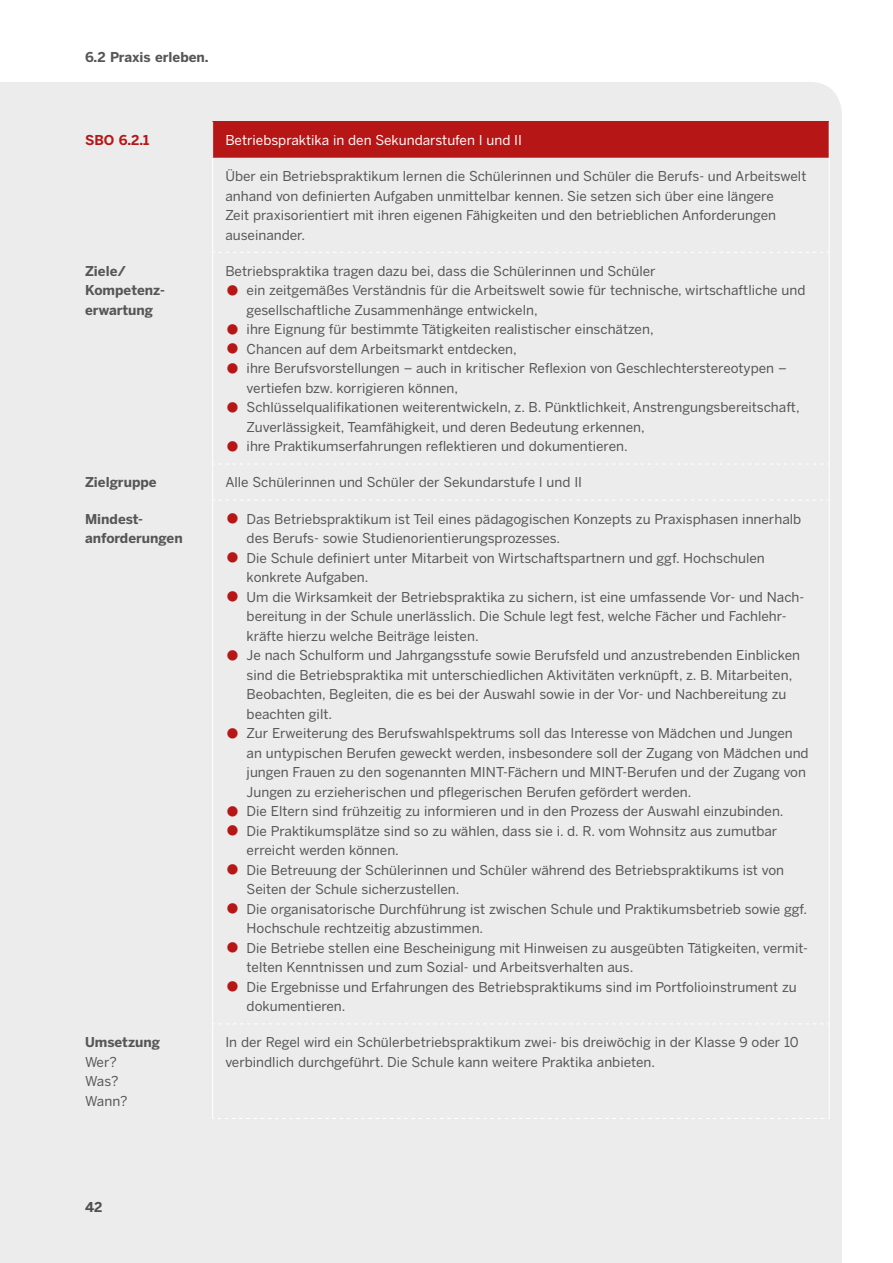
<style>
.page{position:relative;width:893px;height:1263px;background:#fff}
.page>*{position:absolute;margin:0;border:0;box-sizing:border-box;transform-origin:0 0}
.t1{font:13.5px/19.5px "Benton Sans";color:#565656}
.t2{font:700 13.5px/19.5px "Benton Sans";color:#565656}
.t3{font:13.5px "Benton Sans";color:#fdfdfd}
.t4{font:700 13.5px "Benton Sans";color:#b61716}
.s1{font-family:"Georgia";font-weight:700;font-size:23.7px;color:#b61716}
</style>
<div class="page">
<div style="left:0;top:82px;width:842px;height:1181px;background:#ececed"></div>
<div style="left:213px;top:122px;width:616px;height:36px;background:#b61716"></div>
<div style="left:85px;top:158px;width:744px;height:960px;background:#ececed"></div>
<hr style="left:212px;top:122px;width:1px;height:36px;background:#fff">
<hr style="left:829px;top:122px;width:1px;height:36px;background:#fff">
<hr style="left:212px;top:158px;width:1px;height:94px;background:#fff">
<hr style="left:829px;top:158px;width:1px;height:94px;background:#fff">
<hr style="left:212px;top:252px;width:1px;height:212px;background:#fff">
<hr style="left:829px;top:252px;width:1px;height:212px;background:#fff">
<hr style="left:212px;top:464px;width:1px;height:36px;background:#fff">
<hr style="left:829px;top:464px;width:1px;height:36px;background:#fff">
<hr style="left:212px;top:500px;width:1px;height:524px;background:#fff">
<hr style="left:829px;top:500px;width:1px;height:524px;background:#fff">
<hr style="left:212px;top:1024px;width:1px;height:94px;background:#fff">
<hr style="left:829px;top:1024px;width:1px;height:94px;background:#fff">
<svg style="left:213px;top:252px;width:616px;height:1px"></svg>
<svg style="left:213px;top:464px;width:616px;height:1px"></svg>
<svg style="left:213px;top:500px;width:616px;height:1px"></svg>
<svg style="left:213px;top:1023px;width:616px;height:1px"></svg>
<svg style="left:212px;top:1118px;width:618px;height:1px"></svg>
<p class="t2" style="left:85px;top:48px;width:125px">6.2 Praxis erleben.</p>
<p class="t4" style="left:85px;top:132px;width:66px">SBO 6.2.1</p>
<p class="t3" style="left:225px;top:132px;width:298px">Betriebspraktika in den Sekundarstufen I und II</p>
<p class="t1" style="left:225px;top:166px;width:583px">Über ein Betriebspraktikum lernen die Schülerinnen und Schüler die Berufs- und Arbeitswelt anhand von definierten Aufgaben unmittelbar kennen. Sie setzen sich über eine längere<br>Zeit praxisorientiert mit ihren eigenen Fähigkeiten und den betrieblichen Anforderungen auseinander.</p>
<p class="t2" style="left:85px;top:261px;width:80px">Ziele/<br>Kompetenz&shy;erwartung</p>
<p class="t1" style="left:225px;top:261px;width:432px">Betriebspraktika tragen dazu bei, dass die Schülerinnen und Schüler</p>
<p class="t1" style="left:247px;top:281px;width:560px;text-indent:-21px"><span class="s1">●</span> ein zeitgemäßes Verständnis für die Arbeitswelt sowie für technische, wirtschaftliche und gesellschaftliche Zusammenhänge entwickeln,</p>
<p class="t1" style="left:225px;top:320px;width:430px"><span class="s1">●</span> ihre Eignung für bestimmte Tätigkeiten realistischer einschätzen,</p>
<p class="t1" style="left:225px;top:339px;width:293px"><span class="s1">●</span> Chancen auf dem Arbeitsmarkt entdecken,</p>
<p class="t1" style="left:247px;top:359px;width:542px;text-indent:-21px"><span class="s1">●</span> ihre Berufsvorstellungen – auch in kritischer Reflexion von Geschlechterstereotypen – vertiefen bzw. korrigieren können,</p>
<p class="t1" style="left:247px;top:398px;width:555px;text-indent:-21px"><span class="s1">●</span> Schlüsselqualifikationen weiterentwickeln, z. B. Pünktlichkeit, Anstrengungsbereitschaft,<br>Zuverlässigkeit, Teamfähigkeit, und deren Bedeutung erkennen,</p>
<p class="t1" style="left:225px;top:437px;width:404px"><span class="s1">●</span> ihre Praktikumserfahrungen reflektieren und dokumentieren.</p>
<p class="t2" style="left:85px;top:473px;width:73px">Zielgruppe</p>
<p class="t1" style="left:225px;top:473px;width:358px">Alle Schülerinnen und Schüler der Sekundarstufe I und II</p>
<p class="t2" style="left:85px;top:509px;width:99px">Mindest&shy;anforderungen</p>
<p class="t1" style="left:247px;top:509px;width:556px;text-indent:-21px"><span class="s1">●</span> Das Betriebspraktikum ist Teil eines pädagogischen Konzepts zu Praxisphasen innerhalb des Berufs- sowie Studienorientierungsprozesses.</p>
<p class="t1" style="left:247px;top:548px;width:520px;text-indent:-21px"><span class="s1">●</span> Die Schule definiert unter Mitarbeit von Wirtschaftspartnern und ggf. Hochschulen konkrete Aufgaben.</p>
<p class="t1" style="left:247px;top:587px;width:559px;text-indent:-21px"><span class="s1">●</span> Um die Wirksamkeit der Betriebspraktika zu sichern, ist eine umfassende Vor- und Nach&shy;bereitung in der Schule unerlässlich. Die Schule legt fest, welche Fächer und Fachlehr&shy;kräfte hierzu welche Beiträge leisten.</p>
<p class="t1" style="left:247px;top:645px;width:555px;text-indent:-21px"><span class="s1">●</span> Je nach Schulform und Jahrgangsstufe sowie Berufsfeld und anzustrebenden Einblicken sind die Betriebspraktika mit unterschiedlichen Aktivitäten verknüpft, z. B. Mitarbeiten, Beobachten, Begleiten, die es bei der Auswahl sowie in der Vor- und Nachbereitung zu beachten gilt.</p>
<p class="t1" style="left:247px;top:723px;width:564px;text-indent:-21px"><span class="s1">●</span> Zur Erweiterung des Berufswahlspektrums soll das Interesse von Mädchen und Jungen an untypischen Berufen geweckt werden, insbesondere soll der Zugang von Mädchen und jungen Frauen zu den sogenannten MINT-Fächern und MINT-Berufen und der Zugang von Jungen zu erzieherischen und pflegerischen Berufen gefördert werden.</p>
<p class="t1" style="left:225px;top:801px;width:560px"><span class="s1">●</span> Die Eltern sind frühzeitig zu informieren und in den Prozess der Auswahl einzubinden.</p>
<p class="t1" style="left:247px;top:821px;width:532px;text-indent:-21px"><span class="s1">●</span> Die Praktikumsplätze sind so zu wählen, dass sie i. d. R. vom Wohnsitz aus zumutbar erreicht werden können.</p>
<p class="t1" style="left:247px;top:860px;width:539px;text-indent:-21px"><span class="s1">●</span> Die Betreuung der Schülerinnen und Schüler während des Betriebspraktikums ist von<br>Seiten der Schule sicherzustellen.</p>
<p class="t1" style="left:247px;top:899px;width:562px;text-indent:-21px"><span class="s1">●</span> Die organisatorische Durchführung ist zwischen Schule und Praktikumsbetrieb sowie ggf.<br>Hochschule rechtzeitig abzustimmen.</p>
<p class="t1" style="left:247px;top:938px;width:563px;text-indent:-21px"><span class="s1">●</span> Die Betriebe stellen eine Bescheinigung mit Hinweisen zu ausgeübten Tätigkeiten, vermit&shy;telten Kenntnissen und zum Sozial- und Arbeitsverhalten aus.</p>
<p class="t1" style="left:247px;top:977px;width:552px;text-indent:-21px"><span class="s1">●</span> Die Ergebnisse und Erfahrungen des Betriebspraktikums sind im Portfolioinstrument zu dokumentieren.</p>
<p class="t2" style="left:85px;top:1033px;width:77px">Umsetzung</p>
<p class="t1" style="left:85px;top:1052px;width:44px">Wer?<br>Was?<br>Wann?</p>
<p class="t1" style="left:225px;top:1033px;width:575px">In der Regel wird ein Schülerbetriebspraktikum zwei- bis dreiwöchig in der Klasse 9 oder 10 verbindlich durchgeführt. Die Schule kann weitere Praktika anbieten.</p>
<p class="t2" style="left:85px;top:1197px;width:19px">42</p>
</div>
